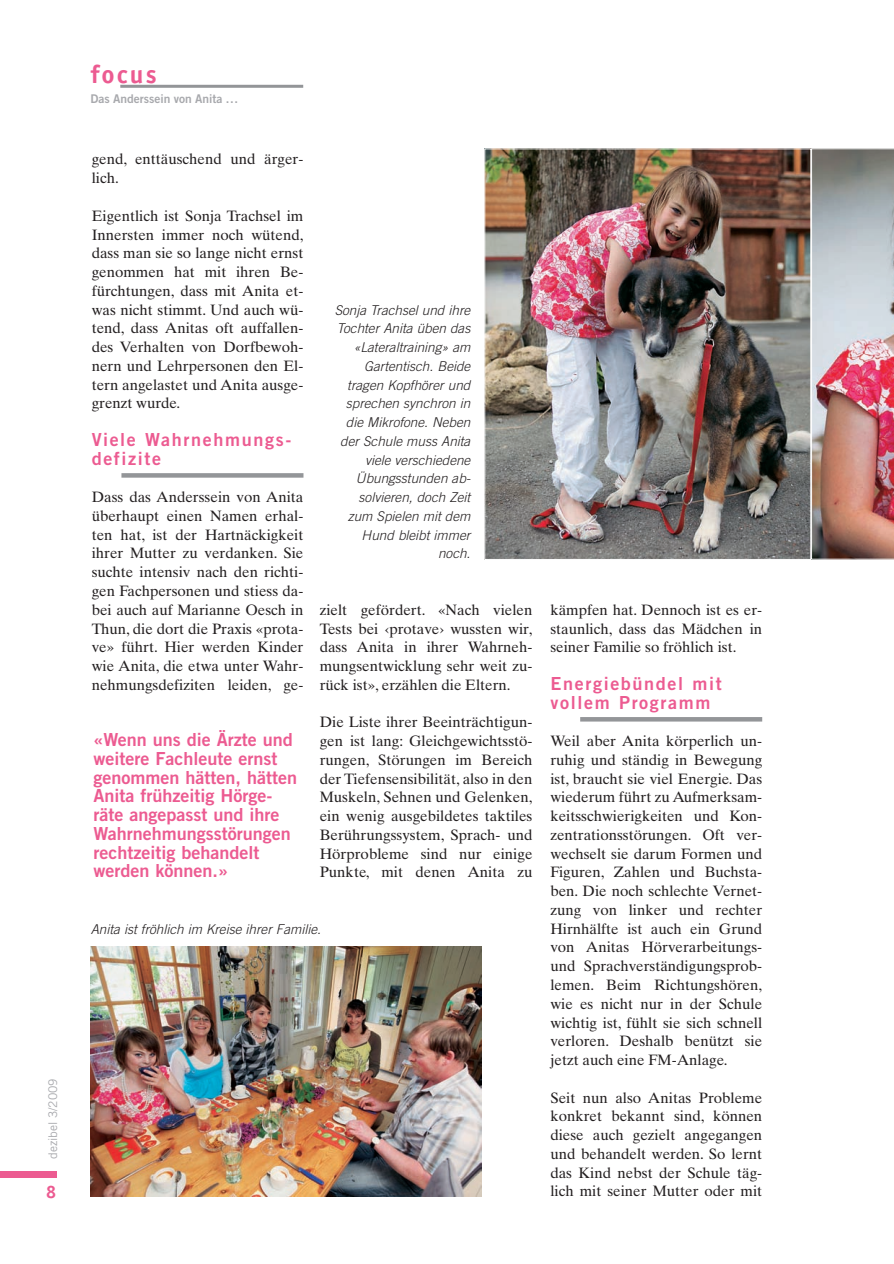
<style>
.page{position:relative;width:894px;height:1264px;background:#fff}
.page>*{position:absolute;margin:0;border:0;box-sizing:border-box;transform-origin:0 0}
.t1{font:700 25.5px "Officina Sans";letter-spacing:.085em;color:#ec5b91}
.t2{font:18px/18.8px "Trade Gothic Bold Two";color:#ec5b91}
.t3{font:18px/18.8px "Trade Gothic Bold Two";letter-spacing:.09em;color:#ec5b91}
.t4{font:700 18px "Officina Sans";color:#ec5b91}
.t5{font:15px/18.8px "Times Ten";color:#231f20;text-align:justify}
.t6{font:italic 300 13.5px/18.8px "Trade Gothic";color:#231f20;text-align:right}
.t7{font:12px "Trade Gothic Bold Two";color:#a8a9ad}
.t8{font:12px "Trade Gothic";color:#a8a9ad}
</style>
<div class="page">
<svg style="left:121px;top:473px;width:182px;height:4px"></svg>
<hr style="left:580px;top:717px;width:182px;height:4px;background:#939598">
<hr style="left:120px;top:85px;width:183px;height:3px;background:#939598">
<img style="left:486px;top:150px;width:323px;height:407px">
<div style="left:484px;top:148px;width:327px;height:411px;border:1px solid #fff"></div>
<img style="left:811px;top:148px;width:83px;height:411px">
<div style="left:0;top:1170px;width:56px;height:7px;background:#ec5b91"></div>
<img style="left:90px;top:946px;width:391px;height:250px">
<p class="t8" style="left:48px;top:1158px;width:82px;rotate:-90deg">dezibel 3/2009</p>
<p class="t4" style="left:46px;top:1184px;width:12px">8</p>
<h1 class="t1" style="left:90px;top:64px;width:68px">focus</h1>
<p class="t7" style="left:90px;top:95px;width:149px">Das Anderssein von Anita ...</p>
<p class="t5" style="left:92px;top:151px;width:213px">gend, enttäuschend und ärger&shy;lich.</p>
<p class="t5" style="left:92px;top:208px;width:213px">Eigentlich ist Sonja Trachsel im Innersten immer noch wütend, dass man sie so lange nicht ernst genommen hat mit ihren Be&shy;fürchtungen, dass mit Anita et&shy;was nicht stimmt. Und auch wü&shy;tend, dass Anitas oft auffallen&shy;des Verhalten von Dorfbewoh&shy;nern und Lehrpersonen den El&shy;tern angelastet und Anita ausge&shy;grenzt wurde.</p>
<p class="t3" style="left:92px;top:431px;width:201px">Viele Wahrnehmungs&shy;defizite</p>
<p class="t5" style="left:92px;top:489px;width:213px">Dass das Anderssein von Anita überhaupt einen Namen erhal&shy;ten hat, ist der Hartnäckigkeit ihrer Mutter zu verdanken. Sie suchte intensiv nach den richti&shy;gen Fachpersonen und stiess da&shy;bei auch auf Marianne Oesch in Thun, die dort die Praxis «prota&shy;ve» führt. Hier werden Kinder wie Anita, die etwa unter Wahr&shy;nehmungsdefiziten leiden, ge-</p>
<p class="t2" style="left:93px;top:731px;width:205px">«Wenn uns die Ärzte und weitere Fachleute ernst genommen hätten, hätten<br>Anita frühzeitig Hörge&shy;räte angepasst und ihre<br>Wahrnehmungsstörungen rechtzeitig behandelt werden können.»</p>
<p class="t6" style="left:335px;top:301px;width:140px">Sonja Trachsel und ihre<br>Tochter Anita üben das «Lateraltraining» am<br>Gartentisch. Beide tragen Kopfhörer und sprechen synchron in die Mikrofone. Neben der Schule muss Anita viele verschiedene<br>Übungsstunden ab&shy;solvieren, doch Zeit zum Spielen mit dem<br>Hund bleibt immer noch.</p>
<p class="t5" style="left:320px;top:601px;width:214px">zielt gefördert. «Nach vielen Tests bei ‹protave› wussten wir, dass Anita in ihrer Wahrneh&shy;mungsentwicklung sehr weit zu&shy;rück ist», erzählen die Eltern.</p>
<p class="t5" style="left:320px;top:714px;width:214px">Die Liste ihrer Beeinträchtigun&shy;gen ist lang: Gleichgewichtsstö&shy;rungen, Störungen im Bereich der Tiefensensibilität, also in den Muskeln, Sehnen und Gelenken, ein wenig ausgebildetes taktiles Berührungssystem, Sprach- und Hörprobleme sind nur einige Punkte, mit denen Anita zu</p>
<p class="t6" style="left:91px;top:920px;width:234px">Anita ist fröhlich im Kreise ihrer Familie.</p>
<p class="t5" style="left:550px;top:601px;width:213px">kämpfen hat. Dennoch ist es er&shy;staunlich, dass das Mädchen in seiner Familie so fröhlich ist.</p>
<p class="t3" style="left:550px;top:675px;width:173px">Energiebündel mit vollem Programm</p>
<p class="t5" style="left:550px;top:733px;width:213px">Weil aber Anita körperlich un&shy;ruhig und ständig in Bewegung ist, braucht sie viel Energie. Das wiederum führt zu Aufmerksam&shy;keitsschwierigkeiten und Kon&shy;zentrationsstörungen. Oft ver&shy;wechselt sie darum Formen und Figuren, Zahlen und Buchsta&shy;ben. Die noch schlechte Vernet&shy;zung von linker und rechter Hirnhälfte ist auch ein Grund von Anitas Hörverarbeitungs&shy;und Sprachverständigungsprob&shy;lemen. Beim Richtungshören, wie es nicht nur in der Schule wichtig ist, fühlt sie sich schnell verloren. Deshalb benützt sie jetzt auch eine FM-Anlage.</p>
<p class="t5" style="left:550px;top:1089px;width:213px">Seit nun also Anitas Probleme konkret bekannt sind, können diese auch gezielt angegangen und behandelt werden. So lernt das Kind nebst der Schule täg&shy;lich mit seiner Mutter oder mit</p>
</div>
